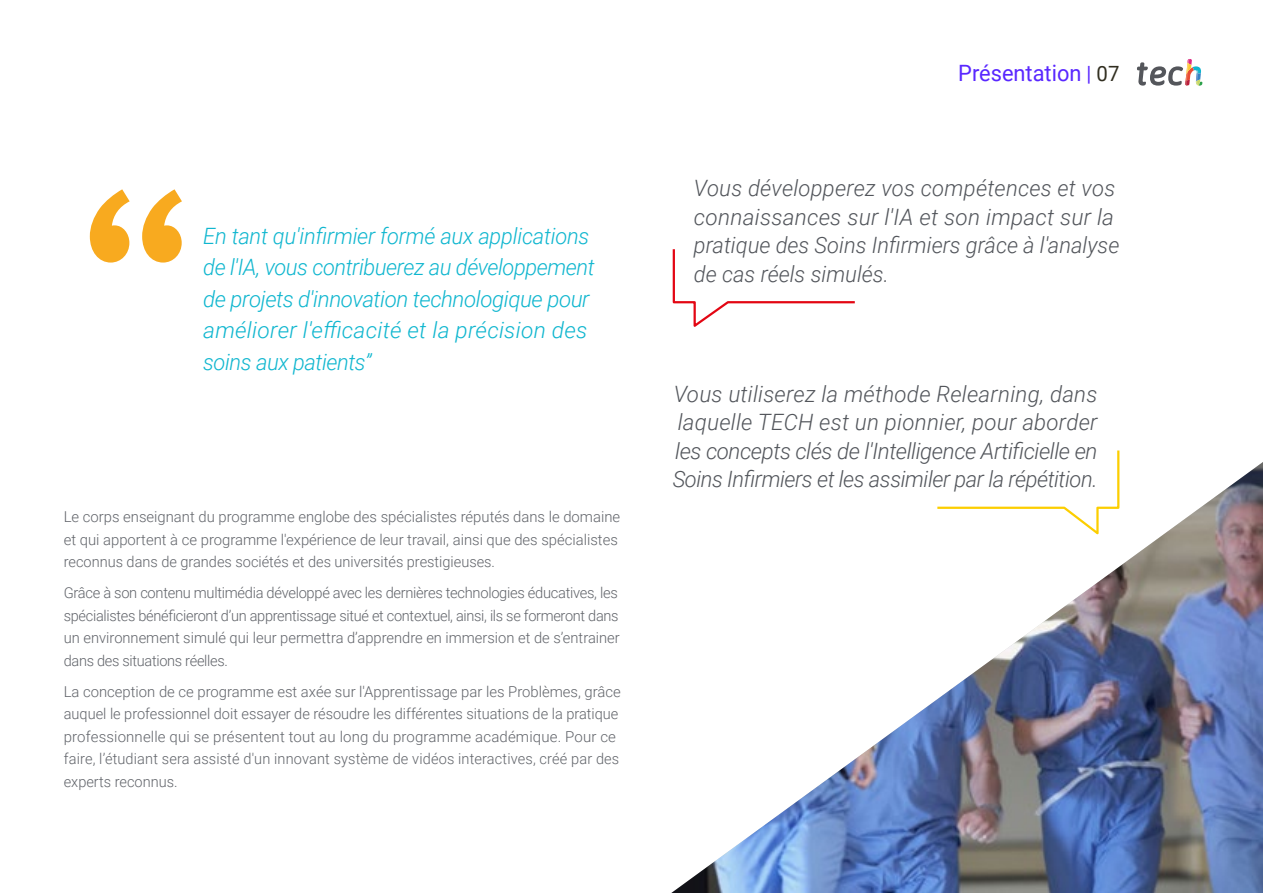
<style>
.page{position:relative;width:1263px;height:893px;background:#fff}
.page>*{position:absolute;margin:0;border:0;box-sizing:border-box;transform-origin:0 0}
.t1{font:italic 300 22.5px/28.5px "Roboto";color:#52555b;text-align:justify}
.t2{font:italic 300 22.5px/31.5px "Roboto";letter-spacing:-.02em;color:#0fb6cf}
.t3{font:22.5px "Roboto";color:#5927ff}
.t4{font:300 15px/22.5px "Roboto";color:#61646a}
.t5{font:300 15px/22.5px "Roboto";letter-spacing:-.02em;color:#61646a}
.s1{font-size:21px}
.s2{font-size:21px;color:#312e20}
</style>
<div class="page">
<img style="left:671px;top:462px;width:592px;height:431px">
<svg style="left:935px;top:450px;width:185px;height:88px"></svg>
<svg style="left:672px;top:249px;width:183px;height:78px"></svg>
<svg style="left:90px;top:189px;width:92px;height:74px"></svg>
<svg style="left:1137px;top:59px;width:65px;height:27px"></svg>
<h1 class="t2" style="left:203px;top:219px;width:393px">En tant qu'infirmier formé aux applications de l'IA, vous contribuerez au développement de projets d'innovation technologique pour améliorer l'efficacité et la précision des soins aux patients”</h1>
<p class="t4" style="left:64px;top:505px;width:558px">Le corps enseignant du programme englobe des spécialistes réputés dans le domaine et qui apportent à ce programme l'expérience de leur travail, ainsi que des spécialistes reconnus dans de grandes sociétés et des universités prestigieuses.</p>
<p class="t5" style="left:64px;top:581px;width:557px">Grâce à son contenu multimédia développé avec les dernières technologies éducatives, les spécialistes bénéficieront d’un apprentissage situé et contextuel, ainsi, ils se formeront dans un environnement simulé qui leur permettra d’apprendre en immersion et de s’entrainer dans des situations réelles.</p>
<p class="t4" style="left:64px;top:679px;width:558px">La conception de ce programme est axée sur l'Apprentissage par les Problèmes, grâce auquel le professionnel doit essayer de résoudre les différentes situations de la pratique professionnelle qui se présentent tout au long du programme académique. Pour ce faire, l’étudiant sera assisté d'un innovant système de vidéos interactives, créé par des experts reconnus.</p>
<h1 class="t3" style="left:958px;top:57px;width:163px">Présentation <span class="s1">|</span> <span class="s2">07</span></h1>
<h1 class="t1" style="left:694px;top:173px;width:427px;text-align:left">Vous développerez vos compétences et vos connaissances sur l'IA et son impact sur la pratique des Soins Infirmiers grâce à l'analyse de cas réels simulés.</h1>
<h1 class="t1" style="left:673px;top:379px;width:426px">Vous utiliserez la méthode Relearning, dans laquelle TECH est un pionnier, pour aborder les concepts clés de l'Intelligence Artificielle en Soins Infirmiers et les assimiler par la répétition.</h1>
</div>
